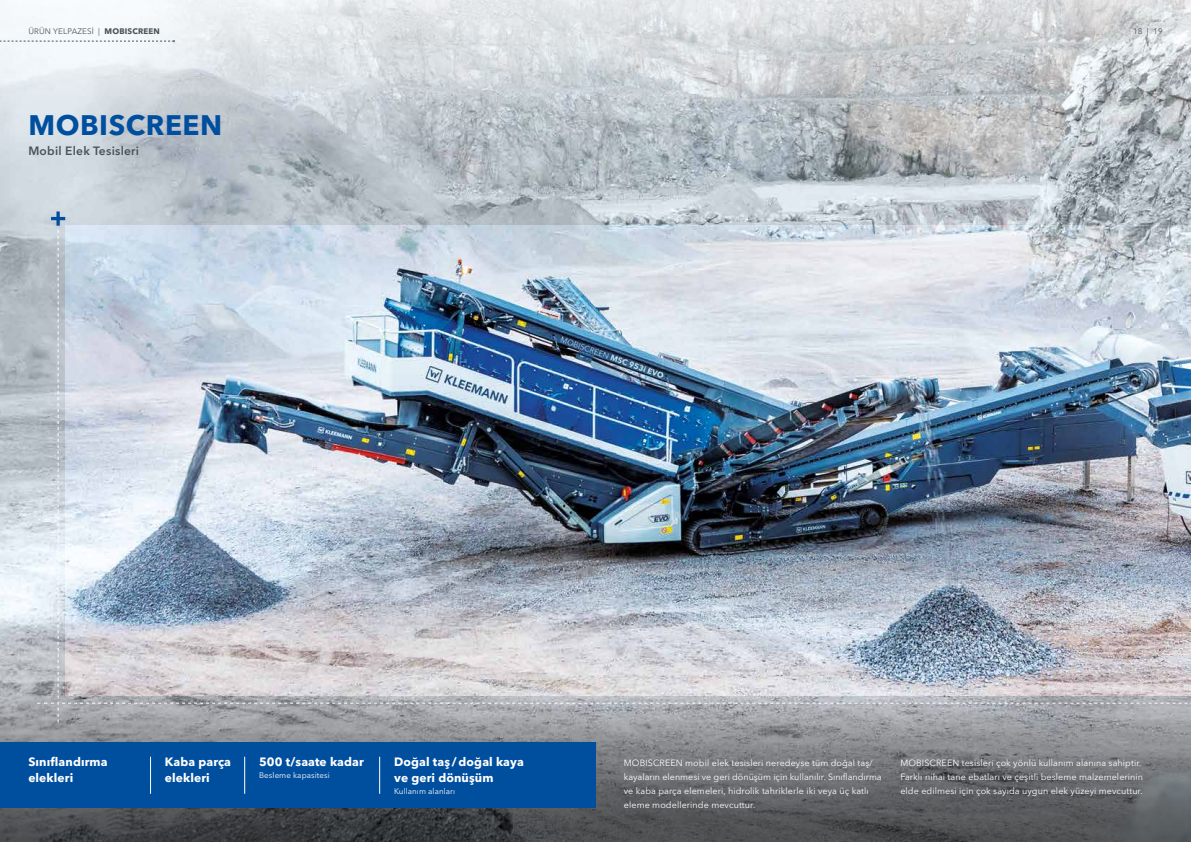
<style>
.page{position:relative;width:1191px;height:842px;background:#fff}
.page>*{position:absolute;margin:0;border:0;box-sizing:border-box;transform-origin:0 0}
.t1{font:700 28px "Avenir Next LT Pro";letter-spacing:.02em;color:#004f9f}
.t2{font:700 12px/16px "Avenir Next LT Pro";letter-spacing:.01em;color:#fff}
.t3{font:600 12px "Avenir Next LT Pro";letter-spacing:.02em;color:#485358}
.t4{font:9px/14px "Avenir Next LT Pro";letter-spacing:.01em;color:#fff}
.t5{font:8px "Avenir Next LT Pro";letter-spacing:.01em;color:#fff}
.t6{font:8px "Avenir Next LT Pro";letter-spacing:.02em;color:#485358}
.s1{font-weight:700}
</style>
<div class="page">
<img style="left:0;top:162px;width:1191px;height:526px">
<svg style="left:0;top:0;width:1191px;height:162px;background:#ccd2d6"></svg>
<svg style="left:0;top:688px;width:1191px;height:154px;background:#686b6e"></svg>
<svg style="left:0;top:40px;width:175px;height:2px"></svg>
<img style="left:37px;top:211px;width:1154px;height:512px">
<div style="left:0;top:742px;width:595px;height:66px;background:#004f9f"></div>
<hr style="left:150px;top:757px;width:1px;height:37px;background:#fff">
<hr style="left:244px;top:757px;width:1px;height:37px;background:#fff">
<hr style="left:379px;top:757px;width:1px;height:37px;background:#fff">
<p class="t6" style="left:28px;top:27px;width:133px">ÜRÜN YELPAZESI | <span class="s1">MOBISCREEN</span></p>
<h1 class="t1" style="left:28px;top:108px;width:195px">MOBISCREEN</h1>
<h2 class="t3" style="left:28px;top:143px;width:112px">Mobil Elek Tesisleri</h2>
<p class="t6" style="left:1133px;top:27px;width:31px">18 | 19</p>
<h2 class="t2" style="left:28px;top:753px;width:81px">Sınıflandırma elekleri</h2>
<h2 class="t2" style="left:165px;top:753px;width:68px">Kaba parça elekleri</h2>
<h2 class="t2" style="left:259px;top:753px;width:106px">500 t/saate kadar</h2>
<p class="t5" style="left:259px;top:770px;width:72px">Besleme kapasitesi</p>
<h2 class="t2" style="left:394px;top:753px;width:131px">Doğal taş /doğal kaya ve geri dönüşüm</h2>
<p class="t5" style="left:394px;top:786px;width:63px">Kullanım alanları</p>
<p class="t4" style="left:624px;top:756px;width:259px">MOBISCREEN mobil elek tesisleri neredeyse tüm doğal taş/ kayaların elenmesi ve geri dönüşüm için kullanılır. Sınıflandırma ve kaba parça elemeleri, hidrolik tahriklerle iki veya üç katlı eleme modellerinde mevcuttur.</p>
<p class="t4" style="left:900px;top:756px;width:244px">MOBISCREEN tesisleri çok yönlü kullanım alanına sahiptir.<br>Farklı nihai tane ebatları ve çeşitli besleme malzemelerinin elde edilmesi için çok sayıda uygun elek yüzeyi mevcuttur.</p>
</div>
